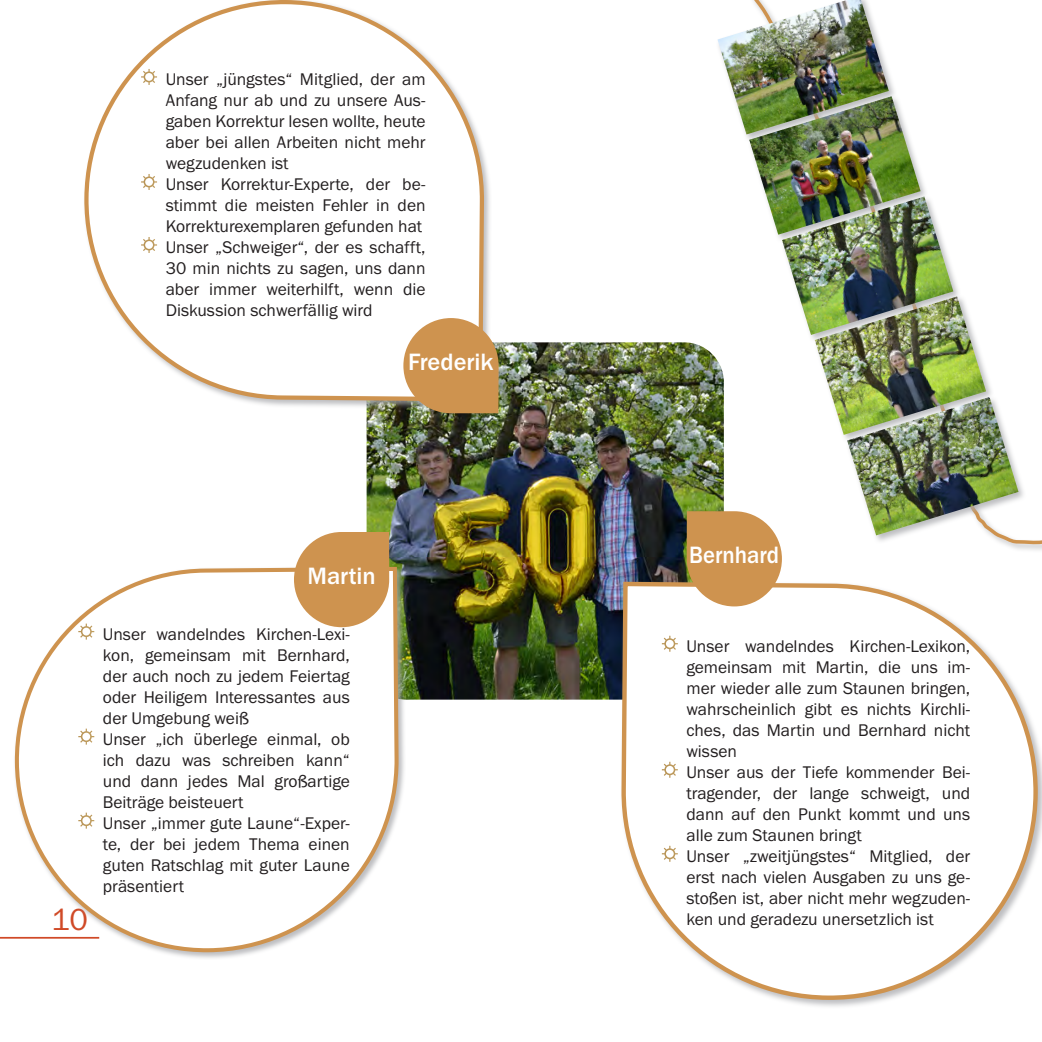
<style>
.page{position:relative;width:1042px;height:1042px;background:#fff}
.page>*{position:absolute;margin:0;border:0;box-sizing:border-box;transform-origin:0 0}
.t1{font:31.5px "Franklin Gothic URW Boo";color:#d04a27}
.t2{font:500 24.5px "Franklin Gothic URW";color:#fff}
.t3{font:500 24.5px "Franklin Gothic URW";color:#fff;scale:.93 1}
.t4{font:17.5px "Franklin Gothic URW Boo";color:#231f20}
.s1{font-size:24.5px;color:#fff}
</style>
<div class="page">
<hr style="left:0;top:937px;width:99px;height:1px;background:#d04a27">
<img style="left:367px;top:342px;width:357px;height:357px">
<div style="left:14px;top:565px;width:392px;height:395px;background:#a8a9ad;opacity:.75"></div>
<svg style="left:16px;top:566px;width:384px;height:388px"></svg>
<svg style="left:294px;top:532px;width:95px;height:95px"></svg>
<div style="left:619px;top:580px;width:423px;height:429px;background:#a8a9ad;opacity:.75"></div>
<svg style="left:619px;top:581px;width:422px;height:421px"></svg>
<svg style="left:687px;top:511px;width:95px;height:95px;background:#d4a268"></svg>
<div style="left:82px;top:0;width:410px;height:410px;background:#a8a9ad;opacity:.75"></div>
<svg style="left:82px;top:0;width:402px;height:403px"></svg>
<svg style="left:403px;top:318px;width:95px;height:95px;background:#cf9d63"></svg>
<div style="left:716px;top:0;width:181px;height:143px;background:#a8a9ad;opacity:.75"></div>
<img style="left:717px;top:0;width:172px;height:134px">
<div style="left:748px;top:95px;width:181px;height:148px;background:#a8a9ad;opacity:.75"></div>
<img style="left:749px;top:96px;width:171px;height:139px">
<div style="left:780px;top:195px;width:182px;height:148px;background:#a8a9ad;opacity:.75"></div>
<img style="left:782px;top:196px;width:171px;height:139px">
<div style="left:813px;top:295px;width:181px;height:148px;background:#a8a9ad;opacity:.75"></div>
<img style="left:815px;top:296px;width:171px;height:139px">
<div style="left:845px;top:395px;width:182px;height:149px;background:#a8a9ad;opacity:.75"></div>
<img style="left:847px;top:397px;width:171px;height:138px">
<p class="t4" style="left:141px;top:68px;width:286px"><span class="s1">☼</span> Unser „jüngstes“ Mitglied, der am</p>
<p class="t4" style="left:166px;top:89px;width:261px">Anfang nur ab und zu unsere Aus-</p>
<p class="t4" style="left:166px;top:110px;width:261px">gaben Korrektur lesen wollte, heute</p>
<p class="t4" style="left:166px;top:131px;width:261px">aber bei allen Arbeiten nicht mehr</p>
<p class="t4" style="left:166px;top:152px;width:124px">wegzudenken ist</p>
<p class="t4" style="left:141px;top:173px;width:286px"><span class="s1">☼</span> Unser Korrektur-Experte, der be-</p>
<p class="t4" style="left:166px;top:194px;width:261px">stimmt die meisten Fehler in den</p>
<p class="t4" style="left:166px;top:215px;width:258px">Korrekturexemplaren gefunden hat</p>
<p class="t4" style="left:141px;top:236px;width:286px"><span class="s1">☼</span> Unser „Schweiger“, der es schafft,</p>
<p class="t4" style="left:166px;top:257px;width:261px">30 min nichts zu sagen, uns dann</p>
<p class="t4" style="left:166px;top:278px;width:261px">aber immer weiterhilft, wenn die</p>
<p class="t4" style="left:166px;top:299px;width:208px">Diskussion schwerfällig wird</p>
<h2 class="t2" style="left:408px;top:347px;width:87px">Frederik</h2>
<h2 class="t2" style="left:307px;top:560px;width:70px">Martin</h2>
<p class="t4" style="left:78px;top:623px;width:273px"><span class="s1">☼</span> Unser wandelndes Kirchen-Lexi-</p>
<p class="t4" style="left:103px;top:644px;width:248px">kon, gemeinsam mit Bernhard,</p>
<p class="t4" style="left:103px;top:665px;width:248px">der auch noch zu jedem Feiertag</p>
<p class="t4" style="left:103px;top:686px;width:248px">oder Heiligem Interessantes aus</p>
<p class="t4" style="left:103px;top:707px;width:147px">der Umgebung weiß</p>
<p class="t4" style="left:78px;top:728px;width:273px"><span class="s1">☼</span> Unser „ich überlege einmal, ob</p>
<p class="t4" style="left:103px;top:749px;width:248px">ich dazu was schreiben kann“</p>
<p class="t4" style="left:103px;top:770px;width:248px">und dann jedes Mal großartige</p>
<p class="t4" style="left:103px;top:791px;width:142px">Beiträge beisteuert</p>
<p class="t4" style="left:78px;top:812px;width:273px"><span class="s1">☼</span> Unser „immer gute Laune“-Exper-</p>
<p class="t4" style="left:103px;top:833px;width:248px">te, der bei jedem Thema einen</p>
<p class="t4" style="left:103px;top:854px;width:248px">guten Ratschlag mit guter Laune</p>
<p class="t4" style="left:103px;top:875px;width:83px">präsentiert</p>
<h1 class="t1" style="left:51px;top:900px;width:38px">10</h1>
<h2 class="t3" style="left:689px;top:539px;width:98px">Bernhard</h2>
<p class="t4" style="left:662px;top:635px;width:310px"><span class="s1">☼</span> Unser wandelndes Kirchen-Lexikon,</p>
<p class="t4" style="left:686px;top:656px;width:285px">gemeinsam mit Martin, die uns im-</p>
<p class="t4" style="left:686px;top:677px;width:285px">mer wieder alle zum Staunen bringen,</p>
<p class="t4" style="left:686px;top:698px;width:285px">wahrscheinlich gibt es nichts Kirchli-</p>
<p class="t4" style="left:686px;top:719px;width:285px">ches, das Martin und Bernhard nicht</p>
<p class="t4" style="left:686px;top:740px;width:52px">wissen</p>
<p class="t4" style="left:662px;top:761px;width:310px"><span class="s1">☼</span> Unser aus der Tiefe kommender Bei-</p>
<p class="t4" style="left:686px;top:782px;width:285px">tragender, der lange schweigt, und</p>
<p class="t4" style="left:686px;top:803px;width:285px">dann auf den Punkt kommt und uns</p>
<p class="t4" style="left:686px;top:824px;width:177px">alle zum Staunen bringt</p>
<p class="t4" style="left:662px;top:845px;width:310px"><span class="s1">☼</span> Unser „zweitjüngstes“ Mitglied, der</p>
<p class="t4" style="left:686px;top:866px;width:285px">erst nach vielen Ausgaben zu uns ge-</p>
<p class="t4" style="left:686px;top:887px;width:285px">stoßen ist, aber nicht mehr wegzuden-</p>
<p class="t4" style="left:686px;top:908px;width:249px">ken und geradezu unersetzlich ist</p>
</div>
